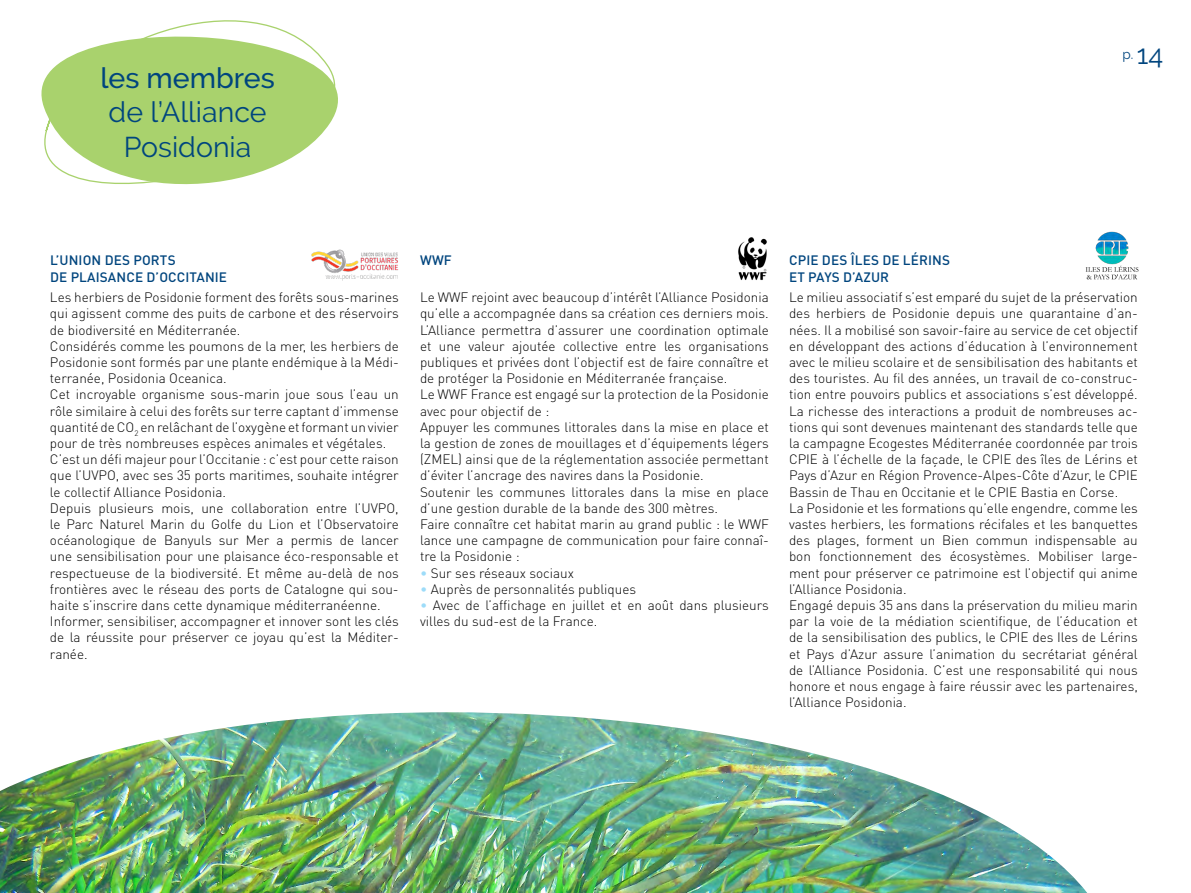
<style>
.page{position:relative;width:1191px;height:893px;background:#fff}
.page>*{position:absolute;margin:0;border:0;box-sizing:border-box;transform-origin:0 0}
.t1{font:28.5px/34.5px "Raleway";color:#00457e;text-align:center}
.t2{font:500 28.5px "Raleway";color:#00457e}
.t3{font:300 13.5px/16.2px "DINOT";color:#000}
.t4{font:500 13.5px "DINOT";letter-spacing:.01em;color:#00457e}
.t5{font:13.5px "Raleway";color:#00457e}
.s1{font-size:27.15px}
.s2{color:#9ddcf9}
</style>
<div class="page">
<img style="left:1085px;top:231px;width:54px;height:49px">
<img style="left:738px;top:237px;width:29px;height:44px">
<img style="left:311px;top:249px;width:88px;height:32px">
<svg style="left:41px;top:20px;width:297px;height:165px"></svg>
<img style="left:0;top:712px;width:1087px;height:181px">
<h1 class="t2" style="left:100px;top:61px;width:176px">les membres</h1>
<h1 class="t1" style="left:109px;top:95px;width:159px">de l’Alliance<br>Posidonia</h1>
<p class="t5" style="left:1122px;top:47px;width:42px">p. <span class="s1">14</span></p>
<p class="t4" style="left:50px;top:252px;width:28px">L’UNION</p>
<p class="t4" style="left:105px;top:252px;width:9px">DES</p>
<p class="t4" style="left:133px;top:252px;width:18px">PORTS</p>
<p class="t4" style="left:50px;top:268px;width:39px">DE PLAISANCE</p>
<p class="t4" style="left:147px;top:268px;width:30px">D’OCCITANIE</p>
<p class="t3" style="left:50px;top:289px;width:350px">Les herbiers de Posidonie forment des forêts sous-marines qui agissent comme des puits de carbone et des réservoirs de biodiversité en Méditerranée.<br>Considérés comme les poumons de la mer, les herbiers de Posidonie sont formés par une plante endémique à la Médi&shy;terranée, Posidonia Oceanica.<br>Cet incroyable organisme sous-marin joue sous l’eau un rôle similaire à celui des forêts sur terre captant d’immense quantité de CO<sub>2</sub> en relâchant de l’oxygène et formant un vivier pour de très nombreuses espèces animales et végétales.<br>C’est un défi majeur pour l’Occitanie : c’est pour cette raison que l’UVPO, avec ses 35 ports maritimes, souhaite intégrer le collectif Alliance Posidonia.<br>Depuis plusieurs mois, une collaboration entre l’UVPO, le Parc Naturel Marin du Golfe du Lion et l’Observatoire océanologique de Banyuls sur Mer a permis de lancer une sensibilisation pour une plaisance éco-responsable et respectueuse de la biodiversité. Et même au-delà de nos frontières avec le réseau des ports de Catalogne qui sou&shy;haite s’inscrire dans cette dynamique méditerranéenne.<br>Informer, sensibiliser, accompagner et innover sont les clés de la réussite pour préserver ce joyau qu’est la Méditer&shy;ranée.</p>
<p class="t4" style="left:420px;top:252px;width:33px">WWF</p>
<p class="t3" style="left:420px;top:289px;width:350px">Le WWF rejoint avec beaucoup d’intérêt l’Alliance Posidonia qu’elle a accompagnée dans sa création ces derniers mois.<br>L’Alliance permettra d’assurer une coordination optimale et une valeur ajoutée collective entre les organisations publiques et privées dont l’objectif est de faire connaître et de protéger la Posidonie en Méditerranée française.<br>Le WWF France est engagé sur la protection de la Posidonie avec pour objectif de :<br>Appuyer les communes littorales dans la mise en place et la gestion de zones de mouillages et d’équipements légers (ZMEL) ainsi que de la réglementation associée permettant d’éviter l’ancrage des navires dans la Posidonie.<br>Soutenir les communes littorales dans la mise en place d’une gestion durable de la bande des 300 mètres.<br>Faire connaître cet habitat marin au grand public : le WWF lance une campagne de communication pour faire connaî&shy;tre la Posidonie :</p>
<p class="t3" style="left:420px;top:564px;width:155px"><span class="s2">•</span> Sur ses réseaux sociaux</p>
<p class="t3" style="left:420px;top:580px;width:218px"><span class="s2">•</span> Auprès de personnalités publiques</p>
<p class="t3" style="left:420px;top:596px;width:350px"><span class="s2">•</span> Avec de l’affichage en juillet et en août dans plusieurs villes du sud-est de la France.</p>
<p class="t4" style="left:789px;top:252px;width:42px">CPIE DES</p>
<p class="t4" style="left:850px;top:252px;width:13px">ÎLES</p>
<p class="t4" style="left:882px;top:252px;width:37px">DE LÉRINS</p>
<p class="t4" style="left:789px;top:268px;width:84px">ET PAYS D’AZUR</p>
<p class="t3" style="left:789px;top:289px;width:350px">Le milieu associatif s’est emparé du sujet de la préservation des herbiers de Posidonie depuis une quarantaine d’an&shy;nées. Il a mobilisé son savoir-faire au service de cet objectif en développant des actions d’éducation à l’environnement avec le milieu scolaire et de sensibilisation des habitants et des touristes. Au fil des années, un travail de co-construc&shy;tion entre pouvoirs publics et associations s’est développé.<br>La richesse des interactions a produit de nombreuses ac&shy;tions qui sont devenues maintenant des standards telle que la campagne Ecogestes Méditerranée coordonnée par trois CPIE à l’échelle de la façade, le CPIE des îles de Lérins et Pays d’Azur en Région Provence-Alpes-Côte d’Azur, le CPIE Bassin de Thau en Occitanie et le CPIE Bastia en Corse.<br>La Posidonie et les formations qu’elle engendre, comme les vastes herbiers, les formations récifales et les banquettes des plages, forment un Bien commun indispensable au bon fonctionnement des écosystèmes. Mobiliser large&shy;ment pour préserver ce patrimoine est l’objectif qui anime l’Alliance Posidonia.<br>Engagé depuis 35 ans dans la préservation du milieu marin par la voie de la médiation scientifique, de l’éducation et de la sensibilisation des publics, le CPIE des Iles de Lérins et Pays d’Azur assure l’animation du secrétariat général de l’Alliance Posidonia. C’est une responsabilité qui nous honore et nous engage à faire réussir avec les partenaires, l’Alliance Posidonia.</p>
</div>
